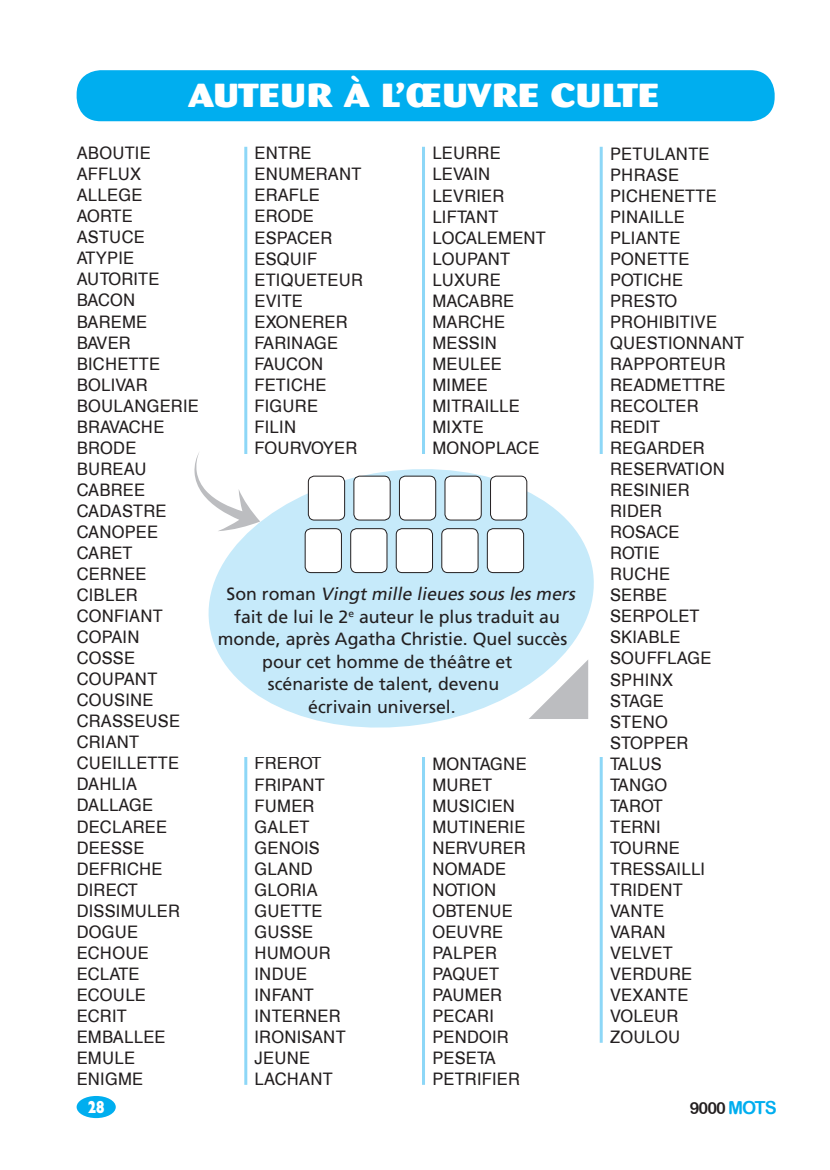
<style>
.page{position:relative;width:830px;height:1170px;background:#fff}
.page>*{position:absolute;margin:0;border:0;box-sizing:border-box;transform-origin:0 0}
.t1{font:800 33px "Barmeno BQ";letter-spacing:.02em;color:#fff;scale:1.3 1}
.t2{font:17.7px "Frutiger LT Std";color:#231f20}
.t3{font:italic 17.7px "Frutiger LT Std";color:#231f20}
.t4{font:17.25px/21px "AT Triumvirate";letter-spacing:.015em;color:#231f20;scale:.95 1}
.t5{font:17.25px "Gill Sans Std Extra Bold Disp";color:#fff;scale:.8 1}
.t6{font:16.5px "Arial Rounded MT Bold";color:#231f20}
.s1{font-style:normal}
.s2{font-size:18px;color:#00aeef}
</style>
<div class="page">
<div style="left:77px;top:70px;width:697px;height:51px;background:#00aeef;border-radius:24px"></div>
<hr style="left:244px;top:147px;width:3px;height:937px;background:#8dd7f7">
<hr style="left:422px;top:147px;width:3px;height:937px;background:#8dd7f7">
<hr style="left:599px;top:147px;width:3px;height:895px;background:#8dd7f7">
<div style="left:214px;top:454px;width:391px;height:302px;background:#fff"></div>
<svg style="left:208px;top:469px;width:386px;height:259px;fill:#c6eafa"></svg>
<svg style="left:528px;top:659px;width:60px;height:60px"></svg>
<div style="left:308px;top:476px;width:36px;height:44px;background:#fff;border-radius:6px"></div>
<div style="left:308px;top:475px;width:37px;height:45px;border:1px solid #231f20;border-radius:6px"></div>
<div style="left:354px;top:476px;width:36px;height:44px;background:#fff;border-radius:6px"></div>
<div style="left:353px;top:475px;width:37px;height:45px;border:1px solid #231f20;border-radius:6px"></div>
<div style="left:399px;top:476px;width:36px;height:44px;background:#fff;border-radius:6px"></div>
<div style="left:399px;top:475px;width:37px;height:45px;border:1px solid #231f20;border-radius:6px"></div>
<div style="left:445px;top:476px;width:36px;height:44px;background:#fff;border-radius:6px"></div>
<div style="left:444px;top:475px;width:37px;height:45px;border:1px solid #231f20;border-radius:6px"></div>
<div style="left:490px;top:476px;width:36px;height:44px;background:#fff;border-radius:6px"></div>
<div style="left:490px;top:475px;width:37px;height:45px;border:1px solid #231f20;border-radius:6px"></div>
<div style="left:305px;top:528px;width:36px;height:44px;background:#fff;border-radius:6px"></div>
<div style="left:304px;top:528px;width:37px;height:45px;border:1px solid #231f20;border-radius:6px"></div>
<div style="left:350px;top:528px;width:37px;height:44px;background:#fff;border-radius:6px"></div>
<div style="left:350px;top:528px;width:37px;height:45px;border:1px solid #231f20;border-radius:6px"></div>
<div style="left:396px;top:528px;width:36px;height:44px;background:#fff;border-radius:6px"></div>
<div style="left:395px;top:528px;width:37px;height:45px;border:1px solid #231f20;border-radius:6px"></div>
<div style="left:441px;top:528px;width:37px;height:44px;background:#fff;border-radius:6px"></div>
<div style="left:441px;top:528px;width:37px;height:45px;border:1px solid #231f20;border-radius:6px"></div>
<div style="left:487px;top:528px;width:36px;height:44px;background:#fff;border-radius:6px"></div>
<div style="left:486px;top:528px;width:37px;height:45px;border:1px solid #231f20;border-radius:6px"></div>
<svg style="left:194px;top:451px;width:66px;height:80px"></svg>
<div style="left:77px;top:1095px;width:39px;height:22px;background:#00aeef;border-radius:50%"></div>
<p class="t1" style="left:188px;top:75px;width:363px">AUTEUR À L’ŒUVRE CULTE</p>
<p class="t4" style="left:77px;top:142px;width:130px">ABOUTIE<br>AFFLUX<br>ALLEGE<br>AORTE<br>ASTUCE<br>ATYPIE<br>AUTORITE<br>BACON<br>BAREME<br>BAVER<br>BICHETTE<br>BOLIVAR<br>BOULANGERIE<br>BRAVACHE<br>BRODE<br>BUREAU<br>CABREE<br>CADASTRE<br>CANOPEE<br>CARET<br>CERNEE<br>CIBLER<br>CONFIANT<br>COPAIN<br>COSSE<br>COUPANT<br>COUSINE<br>CRASSEUSE<br>CRIANT<br>CUEILLETTE<br>DAHLIA<br>DALLAGE<br>DECLAREE<br>DEESSE<br>DEFRICHE<br>DIRECT<br>DISSIMULER<br>DOGUE<br>ECHOUE<br>ECLATE<br>ECOULE<br>ECRIT<br>EMBALLEE<br>EMULE<br>ENIGME</p>
<p class="t4" style="left:254px;top:142px;width:116px">ENTRE<br>ENUMERANT<br>ERAFLE<br>ERODE<br>ESPACER<br>ESQUIF<br>ETIQUETEUR<br>EVITE<br>EXONERER<br>FARINAGE<br>FAUCON<br>FETICHE<br>FIGURE<br>FILIN<br>FOURVOYER</p>
<p class="t4" style="left:432px;top:142px;width:121px">LEURRE<br>LEVAIN<br>LEVRIER<br>LIFTANT<br>LOCALEMENT<br>LOUPANT<br>LUXURE<br>MACABRE<br>MARCHE<br>MESSIN<br>MEULEE<br>MIMEE<br>MITRAILLE<br>MIXTE<br>MONOPLACE</p>
<p class="t3" style="left:226px;top:583px;width:353px"><span class="s1">S o n r o m a n</span> Vingt mille lieues sous les mers</p>
<p class="t2" style="left:234px;top:606px;width:327px">fait de lui le 2<sup>e</sup> auteur le plus traduit au</p>
<p class="t2" style="left:218px;top:628px;width:351px">monde, après Agatha Christie. Quel succès</p>
<p class="t2" style="left:262px;top:651px;width:251px">pour cet homme de théâtre et</p>
<p class="t2" style="left:268px;top:673px;width:233px">scénariste de talent, devenu</p>
<p class="t2" style="left:308px;top:696px;width:149px">écrivain universel.</p>
<p class="t4" style="left:254px;top:752px;width:97px">FREROT<br>FRIPANT<br>FUMER<br>GALET<br>GENOIS<br>GLAND<br>GLORIA<br>GUETTE<br>GUSSE<br>HUMOUR<br>INDUE<br>INFANT<br>INTERNER<br>IRONISANT<br>JEUNE<br>LACHANT</p>
<p class="t4" style="left:432px;top:752px;width:101px">MONTAGNE<br>MURET<br>MUSICIEN<br>MUTINERIE<br>NERVURER<br>NOMADE<br>NOTION<br>OBTENUE<br>OEUVRE<br>PALPER<br>PAQUET<br>PAUMER<br>PECARI<br>PENDOIR<br>PESETA<br>PETRIFIER</p>
<p class="t4" style="left:610px;top:142px;width:143px">PETULANTE<br>PHRASE<br>PICHENETTE<br>PINAILLE<br>PLIANTE<br>PONETTE<br>POTICHE<br>PRESTO<br>PROHIBITIVE<br>QUESTIONNANT<br>RAPPORTEUR<br>READMETTRE<br>RECOLTER<br>REDIT<br>REGARDER<br>RESERVATION<br>RESINIER<br>RIDER<br>ROSACE<br>ROTIE<br>RUCHE<br>SERBE<br>SERPOLET<br>SKIABLE<br>SOUFFLAGE<br>SPHINX<br>STAGE<br>STENO<br>STOPPER<br>TALUS<br>TANGO<br>TAROT<br>TERNI<br>TOURNE<br>TRESSAILLI<br>TRIDENT<br>VANTE<br>VARAN<br>VELVET<br>VERDURE<br>VEXANTE<br>VOLEUR<br>ZOULOU</p>
<p class="t5" style="left:88px;top:1096px;width:22px">28</p>
<p class="t6" style="left:689px;top:1097px;width:88px">9000 <span class="s2">MOTS</span></p>
</div>
